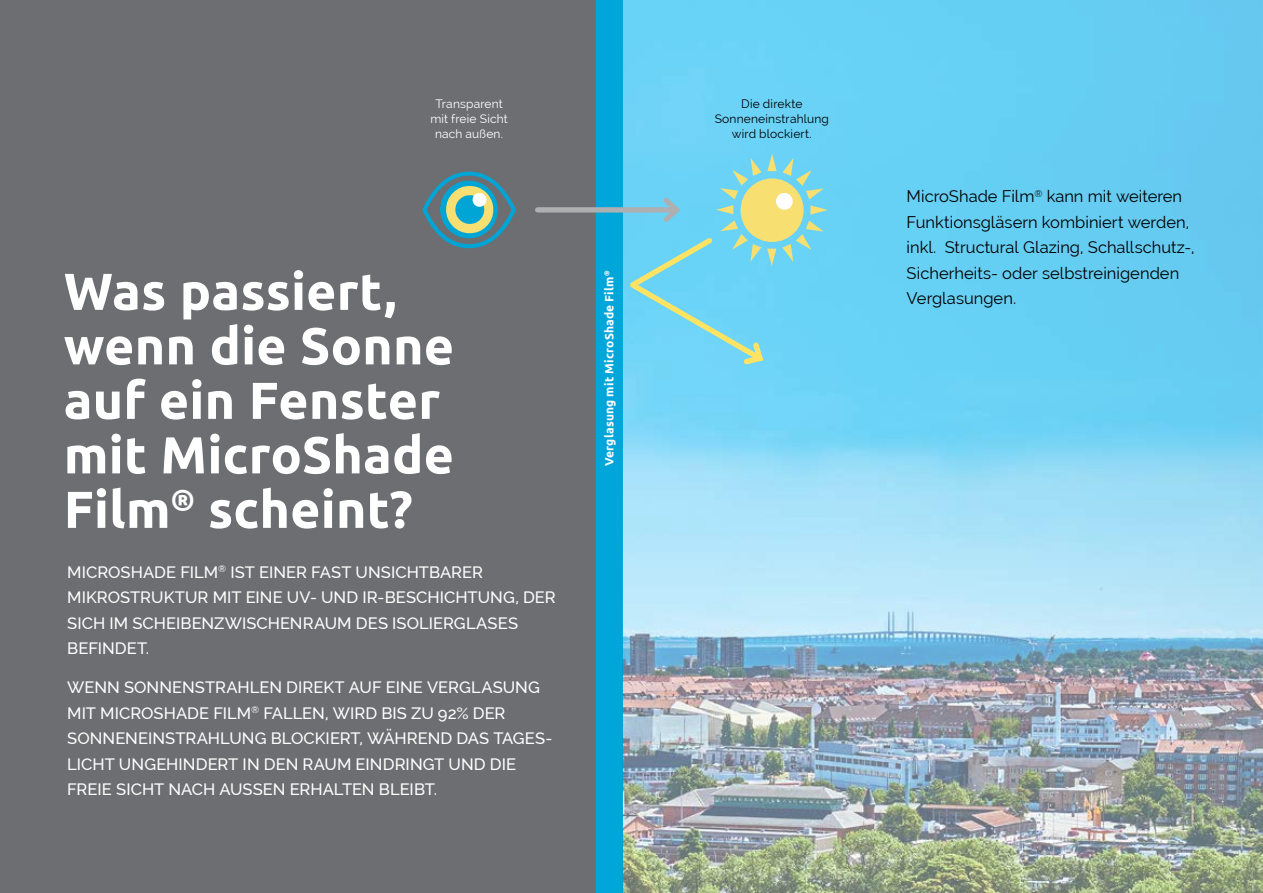
<style>
.page{position:relative;width:1263px;height:893px;background:#fff}
.page>*{position:absolute;margin:0;border:0;box-sizing:border-box;transform-origin:0 0}
.t1{font:700 51.9px/54.4px "Ubuntu";letter-spacing:.005em;color:#fff}
.t2{font:500 16.5px/25.5px "Raleway";letter-spacing:.005em;color:#fff}
.t3{font:16.5px/25.5px "Raleway";color:#000}
.t4{font:12px/15px "Raleway";letter-spacing:.015em;color:#000;text-align:center}
.t5{font:12px/15px "Raleway";letter-spacing:.015em;color:#fff;text-align:center}
.t6{font:700 12px "Ubuntu";letter-spacing:.02em;color:#fff}
</style>
<div class="page">
<img style="left:623px;top:0;width:640px;height:893px">
<div style="left:0;top:0;width:596px;height:893px;background:#6d6e71"></div>
<div style="left:596px;top:0;width:27px;height:893px;background:#00a5da"></div>
<div style="left:538px;top:207px;width:138px;height:6px;background:#aeafb1"></div>
<svg style="left:625px;top:154px;width:203px;height:214px;background:#7ed4e4"></svg>
<svg style="left:422px;top:172px;width:94px;height:76px"></svg>
<p class="t5" style="left:430px;top:96px;width:79px">Transparent mit freie Sicht nach außen.</p>
<h1 class="t1" style="left:64px;top:263px;width:392px">Was passiert, wenn die Sonne auf ein Fenster mit MicroShade<br>Film<sup>®</sup> scheint?</h1>
<p class="t2" style="left:67px;top:559px;width:490px">MICROSHADE FILM<sup>®</sup> IST EINER FAST UNSICHTBARER MIKROSTRUKTUR MIT EINE UV- UND IR-BESCHICHTUNG, DER SICH IM SCHEIBENZWISCHENRAUM DES ISOLIERGLASES BEFINDET.</p>
<p class="t2" style="left:67px;top:675px;width:487px">WENN SONNENSTRAHLEN DIREKT AUF EINE VERGLASUNG MIT MICROSHADE FILM<sup>®</sup> FALLEN, WIRD BIS ZU 92% DER SONNENEINSTRAHLUNG BLOCKIERT, WÄHREND DAS TAGES-LICHT UNGEHINDERT IN DEN RAUM EINDRINGT UND DIE FREIE SICHT NACH AUSSEN ERHALTEN BLEIBT.</p>
<p class="t6" style="left:602px;top:466px;width:197px;rotate:-90deg">Verglasung mit MicroShade Film<sup>®</sup></p>
<p class="t4" style="left:715px;top:96px;width:116px">Die direkte<br>Sonneneinstrahlung wird blockiert.</p>
<p class="t3" style="left:907px;top:184px;width:289px">MicroShade Film<sup>®</sup> kann mit weiteren Funktionsgläsern kombiniert werden, inkl. Structural Glazing, Schallschutz-, Sicherheits- oder selbstreinigenden Verglasungen.</p>
</div>
